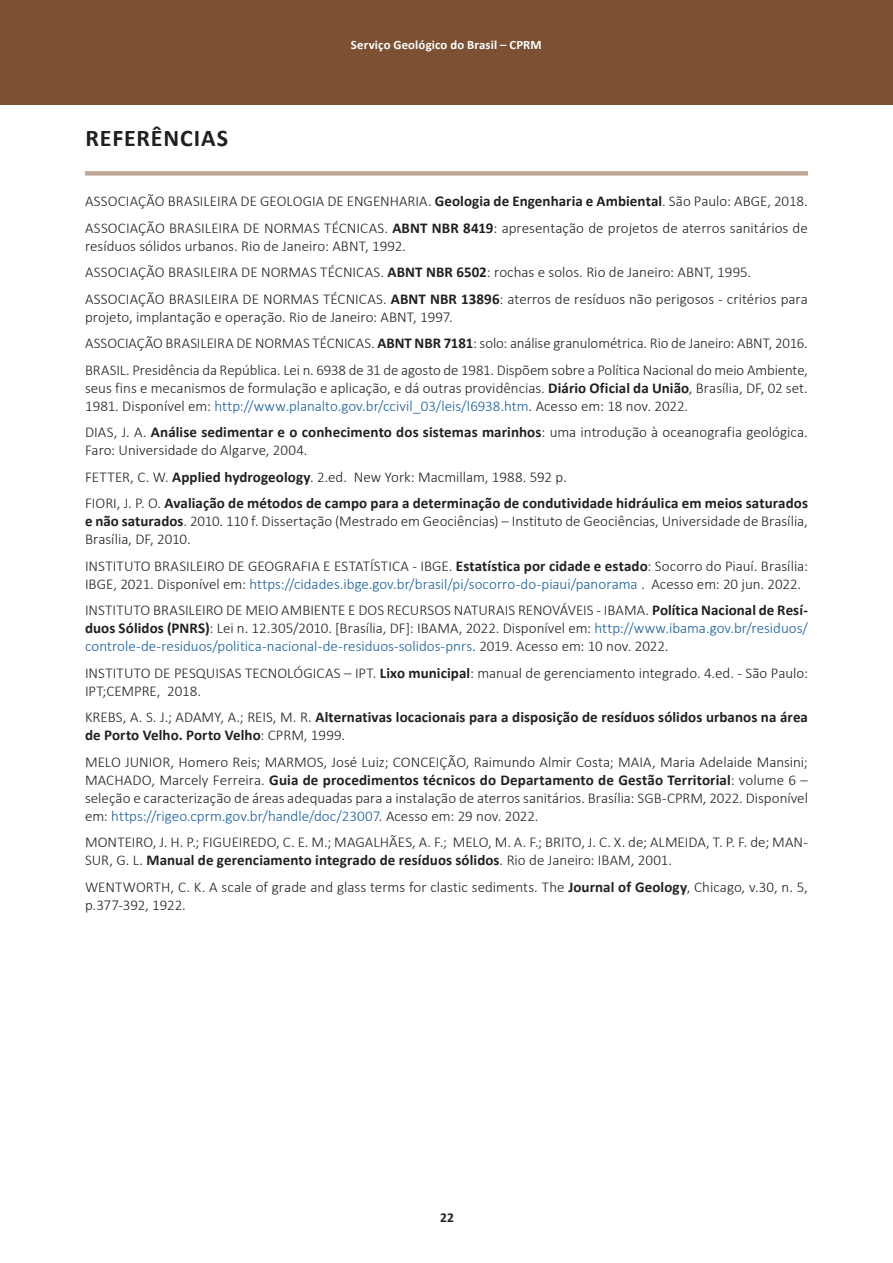
<style>
.page{position:relative;width:893px;height:1263px;background:#fff}
.page>*{position:absolute;margin:0;border:0;box-sizing:border-box;transform-origin:0 0}
.t1{font:700 24px "Calibri";letter-spacing:.035em;color:#231f20}
.t2{font:300 15px/18px "Calibri";color:#231f20}
.t3{font:700 15px/26.5px "Calibri";letter-spacing:.005em;color:#231f20}
.t4{font:700 13.5px "Calibri";color:#231f20}
.t5{font:700 12.75px "Calibri";letter-spacing:.015em;color:#fff}
.s1{font-weight:700}
.s2{color:#175d9e}
.s3{font-weight:300}
</style>
<div class="page">
<div style="left:0;top:0;width:893px;height:105px;background:#7c5133"></div>
<div style="left:85px;top:171px;width:723px;height:5px;background:#bfa794"></div>
<h1 class="t1" style="left:86px;top:121px;width:144px">REFERÊNCIAS</h1>
<p class="t5" style="left:351px;top:35px;width:192px">Serviço Geológico do Brasil – CPRM</p>
<p class="t2" style="left:85px;top:188px;width:724px;line-height:26.5px">ASSOCIAÇÃO BRASILEIRA DE GEOLOGIA DE ENGENHARIA. <span class="s1">Geologia de Engenharia e Ambiental</span>. São Paulo: ABGE, 2018.<br>ASSOCIAÇÃO BRASILEIRA DE NORMAS TÉCNICAS. <span class="s1">ABNT NBR 8419</span>: apresentação de projetos de aterros sanitários de</p>
<p class="t2" style="left:85px;top:232px;width:724px;line-height:26.5px">resíduos sólidos urbanos. Rio de Janeiro: ABNT, 1992.<br>ASSOCIAÇÃO BRASILEIRA DE NORMAS TÉCNICAS. <span class="s1">ABNT NBR 6502</span>: rochas e solos. Rio de Janeiro: ABNT, 1995.<br>ASSOCIAÇÃO BRASILEIRA DE NORMAS TÉCNICAS. <span class="s1">ABNT NBR 13896</span>: aterros de resíduos não perigosos - critérios para</p>
<p class="t2" style="left:85px;top:303px;width:724px;line-height:26.5px">projeto, implantação e operação. Rio de Janeiro: ABNT, 1997.<br>ASSOCIAÇÃO BRASILEIRA DE NORMAS TÉCNICAS. <span class="s1">ABNT NBR 7181</span>: solo: análise granulométrica. Rio de Janeiro: ABNT, 2016.<br>BRASIL. Presidência da República. Lei n. 6938 de 31 de agosto de 1981. Dispõem sobre a Política Nacional do meio Ambiente,</p>
<p class="t2" style="left:85px;top:378px;width:724px">seus fins e mecanismos de formulação e aplicação, e dá outras providências. <span class="s1">Diário Oficial da União</span>, Brasília, DF, 02 set.<br>1981. Disponível em: <span class="s2">http://www.planalto.gov.br/ccivil_03/leis/l6938.htm</span>. Acesso em: 18 nov. 2022.</p>
<p class="t2" style="left:85px;top:423px;width:724px">DIAS, J. A. <span class="s1">Análise sedimentar e o conhecimento dos sistemas marinhos</span>: uma introdução à oceanografia geológica.<br>Faro: Universidade do Algarve, 2004.</p>
<p class="t3" style="left:85px;top:463px;width:724px"><span class="s3">FETTER, C. W.</span> Applied hydrogeology<span class="s3">. 2.ed. New York: Macmillam, 1988. 592 p.<br>FIORI, J. P. O.</span> Avaliação de métodos de campo para a determinação de condutividade hidráulica em meios saturados</p>
<p class="t2" style="left:85px;top:512px;width:724px"><span class="s1">e não saturados</span>. 2010. 110 f. Dissertação (Mestrado em Geociências) – Instituto de Geociências, Universidade de Brasília,<br>Brasília, DF, 2010.</p>
<p class="t2" style="left:85px;top:556px;width:724px">INSTITUTO BRASILEIRO DE GEOGRAFIA E ESTATÍSTICA - IBGE. <span class="s1">Estatística por cidade e estado</span>: Socorro do Piauí. Brasília:<br>IBGE, 2021. Disponível em: <span class="s2">https://cidades.ibge.gov.br/brasil/pi/socorro-do-piaui/panorama</span> . Acesso em: 20 jun. 2022.</p>
<p class="t2" style="left:85px;top:601px;width:724px;text-align:justify">INSTITUTO BRASILEIRO DE MEIO AMBIENTE E DOS RECURSOS NATURAIS RENOVÁVEIS - IBAMA. <span class="s1">Política Nacional de Resí&shy;duos Sólidos (PNRS)</span>: Lei n. 12.305/2010. [Brasília, DF]: IBAMA, 2022. Disponível em: <span class="s2">http://www.ibama.gov.br/residuos/ controle-de-residuos/politica-nacional-de-residuos-solidos-pnrs</span>. 2019. Acesso em: 10 nov. 2022.</p>
<p class="t2" style="left:85px;top:664px;width:724px">INSTITUTO DE PESQUISAS TECNOLÓGICAS – IPT. <span class="s1">Lixo municipal</span>: manual de gerenciamento integrado. 4.ed. - São Paulo:<br>IPT;CEMPRE, 2018.</p>
<p class="t3" style="left:85px;top:708px;width:724px;line-height:18px"><span class="s3">KREBS, A. S. J.; ADAMY, A.; REIS, M. R.</span> Alternativas locacionais para a disposição de resíduos sólidos urbanos na área de Porto Velho. Porto Velho<span class="s3">: CPRM, 1999.</span></p>
<p class="t2" style="left:85px;top:753px;width:724px;text-align:justify">MELO JUNIOR, Homero Reis; MARMOS, José Luiz; CONCEIÇÃO, Raimundo Almir Costa; MAIA, Maria Adelaide Mansini; MACHADO, Marcely Ferreira. <span class="s1">Guia de procedimentos técnicos do Departamento de Gestão Territorial</span>: volume 6 – seleção e caracterização de áreas adequadas para a instalação de aterros sanitários. Brasília: SGB-CPRM, 2022. Disponível em: <span class="s2">https://rigeo.cprm.gov.br/handle/doc/23007</span>. Acesso em: 29 nov. 2022.</p>
<p class="t2" style="left:85px;top:833px;width:724px">MONTEIRO, J. H. P.; FIGUEIREDO, C. E. M.; MAGALHÃES, A. F.; MELO, M. A. F.; BRITO, J. C. X. de; ALMEIDA, T. P. F. de; MAN-<br>SUR, G. L. <span class="s1">Manual de gerenciamento integrado de resíduos sólidos</span>. Rio de Janeiro: IBAM, 2001.</p>
<p class="t2" style="left:85px;top:878px;width:724px">WENTWORTH, C. K. A scale of grade and glass terms for clastic sediments. The <span class="s1">Journal of Geology</span>, Chicago, v.30, n. 5, p.377-392, 1922.</p>
<p class="t4" style="left:440px;top:1208px;width:15px">22</p>
</div>
